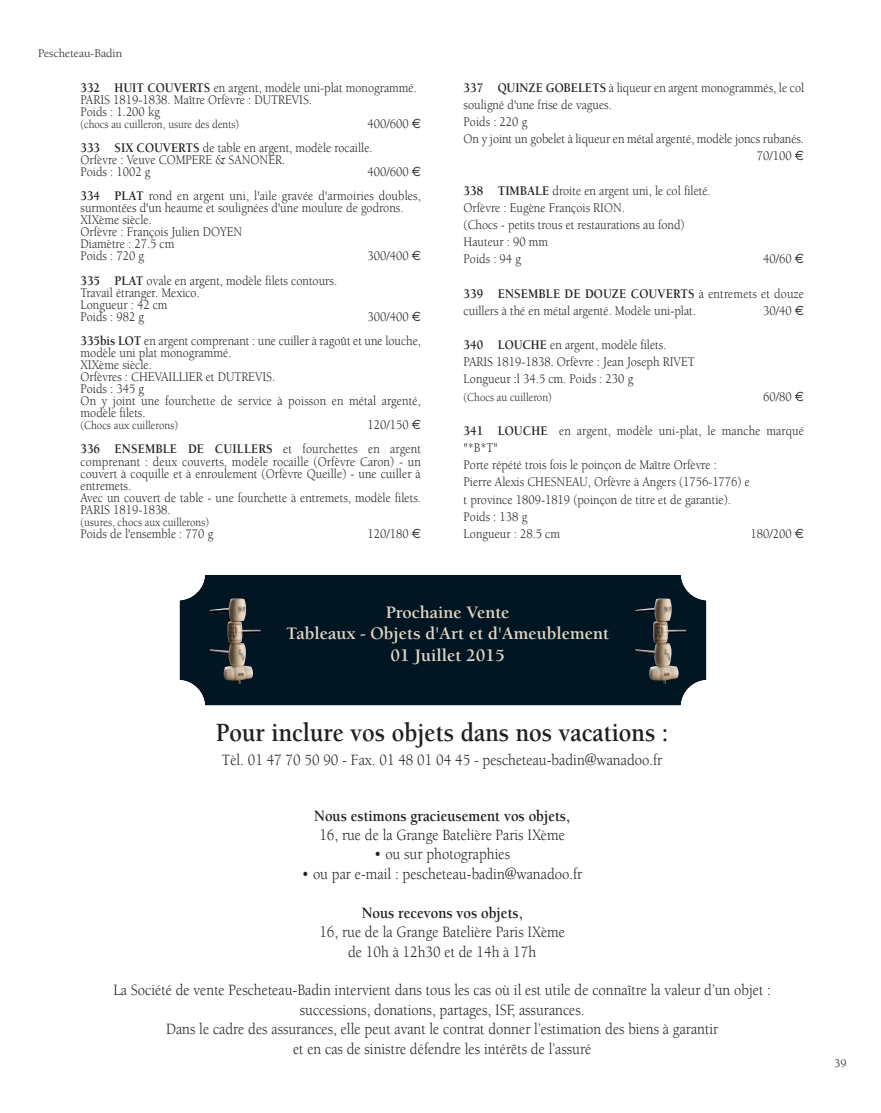
<style>
.page{position:relative;width:881px;height:1113px;background:#fff}
.page>*{position:absolute;margin:0;border:0;box-sizing:border-box;transform-origin:0 0}
.t1{font:700 27px "Berkeley";color:#231f20;scale:.9 1}
.t2{font:700 18px/21.6px "Berkeley";color:#e1d5c3;text-align:center}
.t3{font:16.2px/19.5px "Berkeley";color:#231f20;text-align:center;scale:.9 1}
.t4{font:700 16.2px "Berkeley";color:#231f20;scale:.9 1}
.t5{font:13.5px/12px "Berkeley";color:#231f20;scale:.9 1}
.t6{font:12px "Berkeley";color:#231f20;scale:.9 1}
.t7{font:12px "Berkeley";color:#231f20}
.s1{font-weight:700}
</style>
<div class="page">
<svg style="left:179px;top:575px;width:528px;height:131px;background:#11232e"></svg>
<img style="left:210px;top:598px;width:26px;height:22px">
<img style="left:635px;top:598px;width:26px;height:22px">
<p class="t7" style="left:38px;top:48px;width:86px">Pescheteau-Badin</p>
<p class="t5" style="left:81px;top:82px;width:375px"><span class="s1">332 HUIT COUVERTS</span> en argent, modèle uni-plat monogrammé.<br>PARIS 1819-1838. Maître Orfèvre : DUTREVIS.<br>Poids : 1.200 kg</p>
<p class="t6" style="left:81px;top:119px;width:178px">(chocs au cuilleron, usure des dents)</p>
<p class="t5" style="left:80px;top:113px;width:366px;line-height:24.2px;text-indent:287px">400/600<br><span class="s1">333 SIX COUVERTS</span> de table en argent, modèle rocaille.</p>
<p class="t5" style="left:80px;top:155px;width:229px">Orfèvre : Veuve COMPERE &amp; SANONER.<br>Poids : 1002 g</p>
<p class="t5" style="left:80px;top:161px;width:379px;line-height:24.2px;text-indent:287px">400/600<br><span class="s1">334 PLAT</span> rond en argent uni, l'aile gravée d'armoiries doubles,</p>
<p class="t5" style="left:80px;top:203px;width:360px">surmontées d'un heaume et soulignées d'une moulure de godrons.<br>XIXème siècle.<br>Orfèvre : François Julien DOYEN<br>Diamètre : 27.5 cm<br>Poids : 720 g</p>
<p class="t5" style="left:367px;top:251px;width:47px">300/400</p>
<p class="t5" style="left:80px;top:275px;width:286px"><span class="s1">335 PLAT</span> ovale en argent, modèle filets contours.<br>Travail étranger. Mexico.<br>Longueur : 42 cm<br>Poids : 982 g</p>
<p class="t5" style="left:80px;top:306px;width:379px;line-height:24.2px;text-indent:287px">300/400<br><span class="s1">335bis LOT</span> en argent comprenant : une cuiller à ragoût et une louche,</p>
<p class="t5" style="left:80px;top:348px;width:379px">modèle uni plat monogrammé.<br>XIXème siècle.<br>Orfèvres : CHEVAILLIER et DUTREVIS.<br>Poids : 345 g<br>On y joint une fourchette de service à poisson en métal argenté, modèle filets.</p>
<p class="t6" style="left:81px;top:421px;width:110px">(Chocs aux cuillerons)</p>
<p class="t5" style="left:80px;top:414px;width:379px;line-height:24.2px;text-indent:287px">120/150<br><span class="s1">336 ENSEMBLE DE CUILLERS</span> et fourchettes en argent</p>
<p class="t5" style="left:80px;top:456px;width:379px">comprenant : deux couverts, modèle rocaille (Orfèvre Caron) - un couvert à coquille et à enroulement (Orfèvre Queille) - une cuiller à entremets.<br>Avec un couvert de table - une fourchette à entremets, modèle filets.<br>PARIS 1819-1838.</p>
<p class="t6" style="left:81px;top:517px;width:144px">(usures, chocs aux cuillerons)</p>
<p class="t5" style="left:81px;top:529px;width:149px">Poids de l'ensemble : 770 g</p>
<p class="t5" style="left:367px;top:529px;width:47px">120/180</p>
<p class="t5" style="left:463px;top:82px;width:380px"><span class="s1">337 QUINZE GOBELETS</span> à liqueur en argent monogrammés, le col</p>
<p class="t5" style="left:463px;top:100px;width:166px">souligné d'une frise de vagues.</p>
<p class="t5" style="left:463px;top:117px;width:72px">Poids : 220 g</p>
<p class="t5" style="left:463px;top:134px;width:379px">On y joint un gobelet à liqueur en métal argenté, modèle joncs rubanés.</p>
<p class="t5" style="left:756px;top:151px;width:40px">70/100</p>
<p class="t5" style="left:463px;top:183px;width:276px;line-height:17.1px"><span class="s1">338 TIMBALE</span> droite en argent uni, le col fileté.<br>Orfèvre : Eugène François RION.<br>(Chocs - petits trous et restaurations au fond)<br>Hauteur : 90 mm<br>Poids : 94 g</p>
<p class="t5" style="left:763px;top:254px;width:33px">40/60</p>
<p class="t5" style="left:463px;top:286px;width:379px;line-height:17.1px"><span class="s1">339 ENSEMBLE DE DOUZE COUVERTS</span> à entremets et douze cuillers à thé en métal argenté. Modèle uni-plat.</p>
<p class="t5" style="left:763px;top:306px;width:33px">30/40</p>
<p class="t5" style="left:463px;top:337px;width:258px;line-height:17.1px"><span class="s1">340 LOUCHE</span> en argent, modèle filets.<br>PARIS 1819-1838. Orfèvre : Jean Joseph RIVET<br>Longueur :l 34.5 cm. Poids : 230 g</p>
<p class="t6" style="left:463px;top:392px;width:99px">(Chocs au cuilleron)</p>
<p class="t5" style="left:762px;top:391px;width:33px">60/80</p>
<p class="t5" style="left:463px;top:423px;width:379px;line-height:17.1px"><span class="s1">341 LOUCHE</span> en argent, modèle uni-plat, le manche marqué "*B*T"<br>Porte répété trois fois le poinçon de Maître Orfèvre :<br>Pierre Alexis CHESNEAU, Orfèvre à Angers (1756-1776) e<br>t province 1809-1819 (poinçon de titre et de garantie).<br>Poids : 138 g<br>Longueur : 28.5 cm</p>
<p class="t5" style="left:750px;top:529px;width:47px">180/200</p>
<h2 class="t2" style="left:286px;top:602px;width:324px">Prochaine Vente<br>Tableaux - Objets d'Art et d'Ameublement<br>01 Juillet 2015</h2>
<h1 class="t1" style="left:216px;top:721px;width:504px">Pour inclure vos objets dans nos vacations :</h1>
<p class="t3" style="left:222px;top:752px;width:490px">Tèl. 01 47 70 50 90 - Fax. 01 48 01 04 45 - pescheteau-badin@wanadoo.fr</p>
<p class="t4" style="left:314px;top:809px;width:286px">Nous estimons gracieusement vos objets,</p>
<p class="t3" style="left:319px;top:826px;width:274px">16, rue de la Grange Batelière Paris IXème</p>
<p class="t3" style="left:374px;top:846px;width:152px">• ou sur photographies</p>
<p class="t3" style="left:302px;top:865px;width:313px">• ou par e-mail : pescheteau-badin@wanadoo.fr</p>
<p class="t4" style="left:361px;top:906px;width:180px">Nous recevons vos objets,</p>
<p class="t3" style="left:319px;top:923px;width:274px">16, rue de la Grange Batelière Paris IXème de 10h à 12h30 et de 14h à 17h</p>
<p class="t3" style="left:113px;top:982px;width:731px">La Société de vente Pescheteau-Badin intervient dans tous les cas où il est utile de connaître la valeur d’un objet : successions, donations, partages, ISF, assurances.<br>Dans le cadre des assurances, elle peut avant le contrat donner l’estimation des biens à garantir<br>et en cas de sinistre défendre les intérêts de l’assuré</p>
<p class="t7" style="left:833px;top:1058px;width:14px">39</p>
</div>
